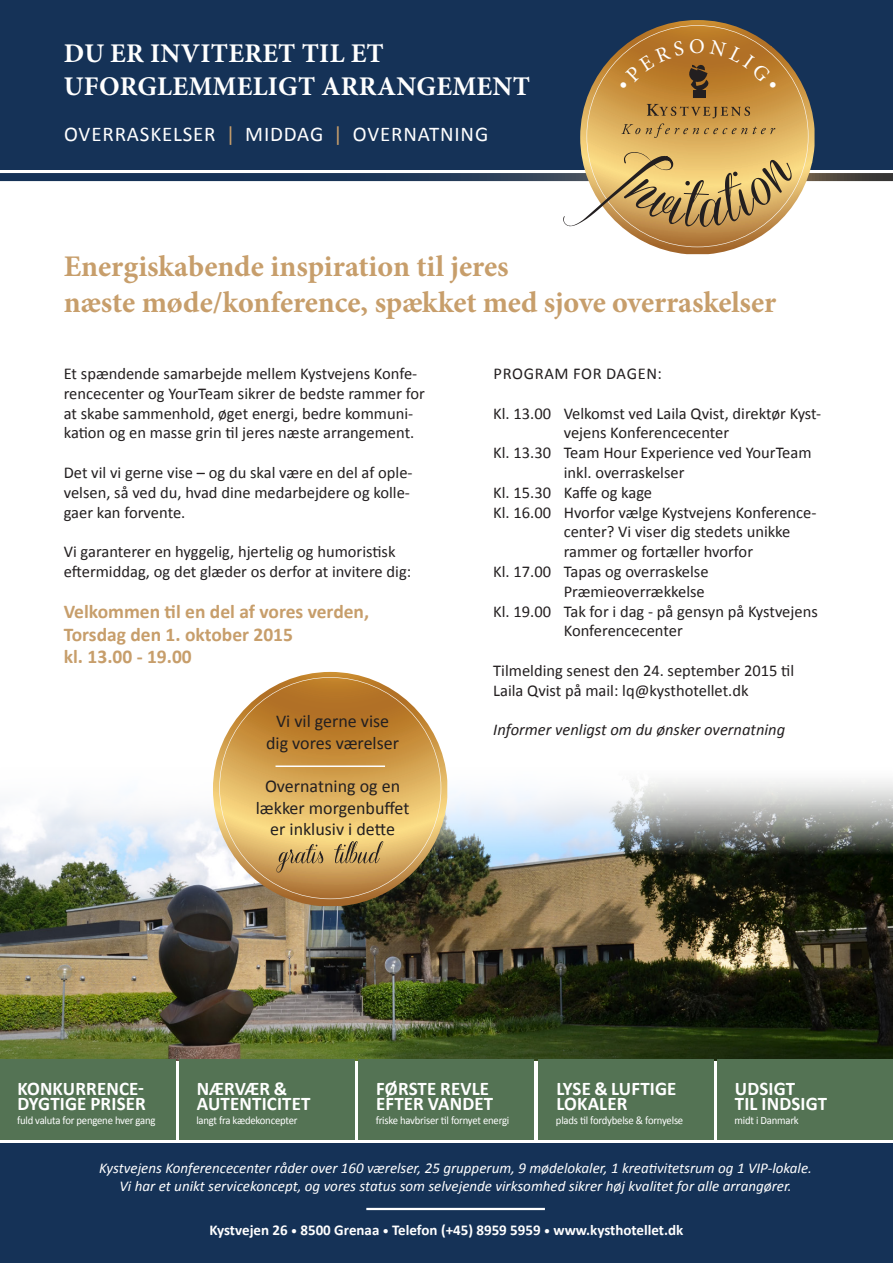
<style>
.page{position:relative;width:893px;height:1263px;background:#fff}
.page>*{position:absolute;margin:0;border:0;box-sizing:border-box;transform-origin:0 0}
.t1{font:700 30px "Minion Pro";letter-spacing:-.005em;color:#c79e6b}
.t2{font:700 27px "Minion Pro";letter-spacing:.01em;color:#fff}
.t3{font:21px "Calibri";letter-spacing:.04em;color:#fff}
.t4{font:21px "Minion Pro";color:#fff}
.t5{font:700 19.5px "Calibri";color:#c79e6b}
.t6{font:700 19.35px "Calibri";letter-spacing:.01em;color:#fff}
.t7{font:18px/21.6px "Calibri";color:#231f20;text-align:center}
.t8{font:16.5px/19.8px "Calibri";color:#231f20}
.t9{font:italic 16.5px "Calibri";color:#231f20}
.t10{font:16.5px "Calibri";letter-spacing:.04em;color:#231f20}
.t11{font:italic 15px "Calibri";color:#fff}
.t12{font:700 15px "Calibri";color:#fff}
.t13{font:11.25px "Calibri";letter-spacing:-.02em;color:#fff;scale:.95 1}
.s1{color:#c79e6b}
.s2{font-size:12px}
</style>
<div class="page">
<div style="left:0;top:0;width:893px;height:169px;background:#153257"></div>
<svg style="left:0;top:173px;width:893px;height:8px;background:#233955"></svg>
<svg style="left:580px;top:20px;width:234px;height:234px"></svg>
<svg style="left:586px;top:25px;width:222px;height:222px"></svg>
<svg style="left:588px;top:122px;width:2px;height:20px"></svg>
<svg style="left:563px;top:152px;width:229px;height:75px;background:#c8ad75"></svg>
<img style="left:0;top:778px;width:893px;height:282px">
<div style="left:0;top:1144px;width:893px;height:119px;background:#153257"></div>
<div style="left:0;top:1059px;width:175px;height:81px;background:#547354"></div>
<div style="left:179px;top:1059px;width:176px;height:81px;background:#547354"></div>
<div style="left:359px;top:1059px;width:175px;height:81px;background:#547354"></div>
<div style="left:538px;top:1059px;width:176px;height:81px;background:#547354"></div>
<div style="left:717px;top:1059px;width:176px;height:81px;background:#547354"></div>
<hr style="left:366px;top:1208px;width:179px;height:2px;background:#fff">
<svg style="left:213px;top:672px;width:234px;height:234px"></svg>
<svg style="left:219px;top:677px;width:222px;height:222px;background:#cea562"></svg>
<hr style="left:276px;top:765px;width:109px;height:2px;background:#fff">
<svg style="left:276px;top:841px;width:107px;height:31px;background:#c5a261"></svg>
<svg style="left:619px;top:40px;width:158px;height:98px;background:#b88137"></svg>
<p class="t2" style="left:64px;top:35px;width:321px">DU ER INVITERET TIL ET</p>
<p class="t2" style="left:64px;top:67px;width:468px">UFORGLEMMELIGT ARRANGEMENT</p>
<p class="t3" style="left:64px;top:121px;width:426px">OVERRASKELSER <span class="s1">|</span> MIDDAG <span class="s1">|</span> OVERNATNING</p>
<p class="t4" style="left:689px;top:33px;width:17px">O</p>
<p class="t1" style="left:64px;top:246px;width:446px">Energiskabende inspiration til jeres</p>
<p class="t1" style="left:64px;top:282px;width:714px">næste møde/konference, spækket med sjove overraskelser</p>
<p class="t8" style="left:64px;top:364px;width:363px">Et spændende samarbejde mellem Kystvejens Konfe&shy;rencecenter og YourTeam sikrer de bedste rammer for at skabe sammenhold, øget energi, bedre kommuni&shy;kation og en masse grin til jeres næste arrangement.</p>
<p class="t8" style="left:64px;top:463px;width:350px">Det vil vi gerne vise – og du skal være en del af ople&shy;velsen, så ved du, hvad dine medarbejdere og kolle&shy;gaer kan forvente.</p>
<p class="t8" style="left:64px;top:542px;width:349px">Vi garanterer en hyggelig, hjertelig og humoristisk eftermiddag, og det glæder os derfor at invitere dig:</p>
<p class="t5" style="left:64px;top:599px;width:307px">Velkommen til en del af vores verden,</p>
<p class="t5" style="left:64px;top:622px;width:231px">Torsdag den 1. oktober 2015</p>
<p class="t5" style="left:64px;top:644px;width:130px">kl. 13.00 - 19.00</p>
<p class="t7" style="left:266px;top:711px;width:134px">Vi vil gerne vise dig vores værelser</p>
<p class="t7" style="left:256px;top:775px;width:155px">Overnatning og en lækker morgenbuffet er inklusiv i dette</p>
<p class="t10" style="left:494px;top:363px;width:170px">PROGRAM FOR DAGEN:</p>
<p class="t8" style="left:493px;top:403px;width:330px">Kl. 13.00 Velkomst ved Laila Qvist, direktør Kyst-</p>
<p class="t8" style="left:564px;top:423px;width:167px">vejens Konferencecenter</p>
<p class="t8" style="left:493px;top:443px;width:320px">Kl. 13.30 Team Hour Experience ved YourTeam</p>
<p class="t8" style="left:564px;top:463px;width:122px">inkl. overraskelser</p>
<p class="t8" style="left:493px;top:482px;width:160px">Kl. 15.30 Kaffe og kage</p>
<p class="t8" style="left:564px;top:502px;width:254px;text-indent:-71px">Kl. 16.00 Hvorfor vælge Kystvejens Konference&shy;center? Vi viser dig stedets unikke rammer og fortæller hvorfor</p>
<p class="t8" style="left:493px;top:562px;width:217px;text-align:right">Kl. 17.00 Tapas og overraskelse<br>Præmieoverrækkelse</p>
<p class="t8" style="left:564px;top:601px;width:256px;text-indent:-71px">Kl. 19.00 Tak for i dag - på gensyn på Kystvejens<br>Konferencecenter</p>
<p class="t8" style="left:493px;top:661px;width:302px">Tilmelding senest den 24. september 2015 til</p>
<p class="t8" style="left:493px;top:680px;width:257px">Laila Qvist på mail: lq@kysthotellet.dk</p>
<p class="t9" style="left:493px;top:719px;width:293px">Informer venligst om du ønsker overnatning</p>
<p class="t6" style="left:17px;top:1076px;width:128px">KONKURRENCE-</p>
<p class="t6" style="left:17px;top:1091px;width:130px">DYGTIGE PRISER</p>
<p class="t13" style="left:17px;top:1113px;width:147px">fuld valuta for pengene hver gang</p>
<p class="t6" style="left:197px;top:1076px;width:92px">NÆRVÆR &amp;</p>
<p class="t6" style="left:197px;top:1091px;width:115px">AUTENTICITET</p>
<p class="t13" style="left:196px;top:1113px;width:108px">langt fra kædekoncepter</p>
<p class="t6" style="left:376px;top:1076px;width:115px">FØRSTE REVLE</p>
<p class="t6" style="left:376px;top:1091px;width:119px">EFTER VANDET</p>
<p class="t13" style="left:376px;top:1113px;width:142px">friske havbriser til fornyet energi</p>
<p class="t6" style="left:556px;top:1076px;width:122px">LYSE &amp; LUFTIGE</p>
<p class="t6" style="left:556px;top:1091px;width:73px">LOKALER</p>
<p class="t13" style="left:556px;top:1113px;width:135px">plads til fordybelse &amp; fornyelse</p>
<p class="t6" style="left:735px;top:1076px;width:62px">UDSIGT</p>
<p class="t6" style="left:735px;top:1091px;width:94px">TIL INDSIGT</p>
<p class="t13" style="left:734px;top:1113px;width:69px">midt i Danmark</p>
<p class="t11" style="left:99px;top:1158px;width:714px">Kystvejens Konferencecenter råder over 160 værelser, 25 grupperum, 9 mødelokaler, 1 kreativitetsrum og 1 VIP-lokale.</p>
<p class="t11" style="left:119px;top:1176px;width:674px">Vi har et unikt servicekoncept, og vores status som selvejende virksomhed sikrer høj kvalitet for alle arrangører.</p>
<p class="t12" style="left:210px;top:1221px;width:475px">Kystvejen 26 <span class="s2">•</span> 8500 Grenaa <span class="s2">•</span> Telefon (+45) 8959 5959 <span class="s2">•</span> www.kysthotellet.dk</p>
</div>
